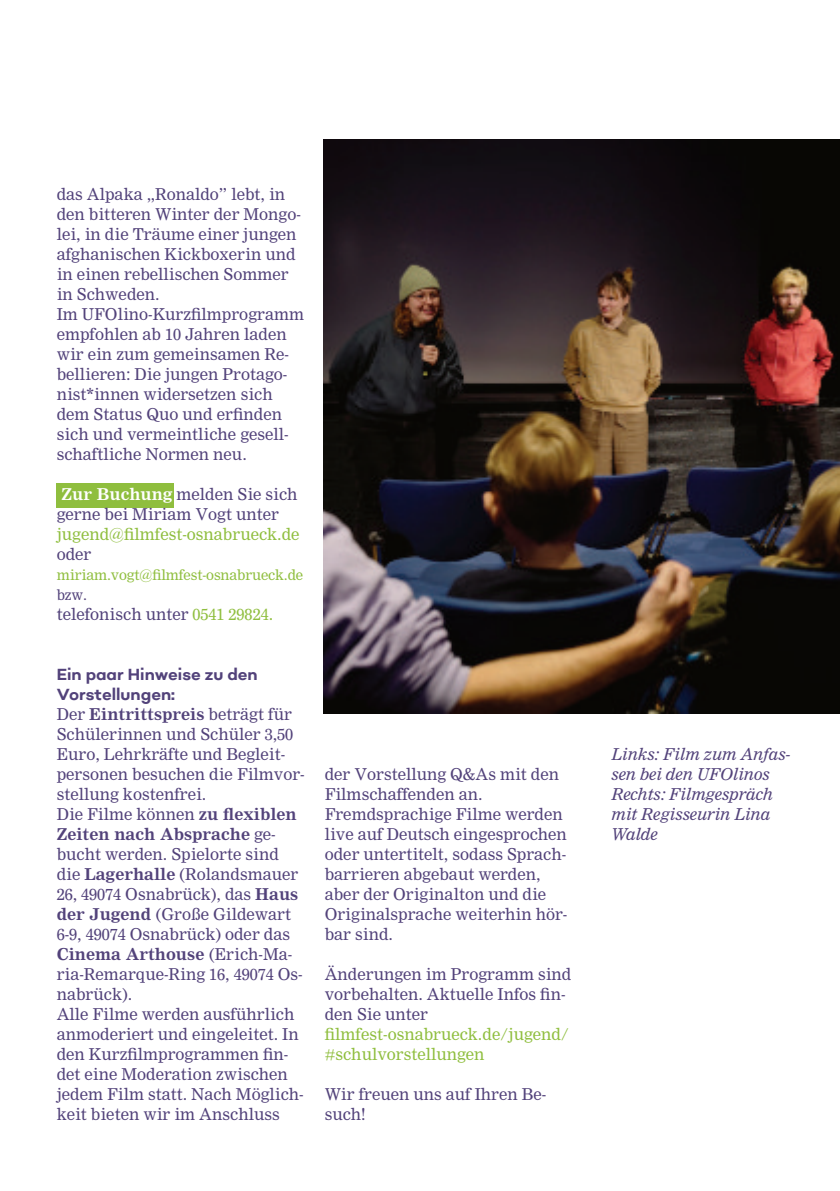
<style>
.page{position:relative;width:840px;height:1191px;background:#fff}
.page>*{position:absolute;margin:0;border:0;box-sizing:border-box;transform-origin:0 0}
.t1{font:16px/20px "Nimrod";color:#52427a}
.t2{font:italic 16px/20px "Nimrod MT Std";color:#52427a}
.t3{font:16px/20px "Nimrod";color:#8fbe3e}
.t4{font:700 16px/20px "Sonny Gothic";color:#52427a}
.t5{font:14px "Nimrod";letter-spacing:-.01em;color:#8fbe3e}
.t6{font:14px "Nimrod";color:#52427a}
.s1{font-weight:700;color:#fff}
.s2{color:#8fbe3e}
.s3{font-weight:700}
</style>
<div class="page">
<div style="left:57px;top:483px;width:117px;height:24px;background:#8fbe3e"></div>
<img style="left:323px;top:139px;width:516px;height:574px">
<p class="t1" style="left:57px;top:185px;width:249px">das Alpaka „Ronaldo” lebt, in den bitteren Winter der Mongo&shy;lei, in die Träume einer jungen afghanischen Kickboxerin und in einen rebellischen Sommer in Schweden.<br>Im UFOlino-Kurzfilmprogramm empfohlen ab 10 Jahren laden wir ein zum gemeinsamen Re&shy;bellieren: Die jungen Protago&shy;nist*innen widersetzen sich dem Status Quo und erfinden sich und vermeintliche gesell&shy;schaftliche Normen neu.</p>
<p class="t1" style="left:57px;top:485px;width:242px"><span class="s1">Zur Buchung</span> melden Sie sich gerne bei Miriam Vogt unter</p>
<p class="t3" style="left:57px;top:525px;width:244px">jugend@filmfest-osnabrueck.de</p>
<p class="t1" style="left:57px;top:545px;width:36px">oder</p>
<p class="t5" style="left:57px;top:569px;width:248px">miriam.vogt@filmfest-osnabrueck.de</p>
<p class="t6" style="left:57px;top:589px;width:32px">bzw.</p>
<p class="t1" style="left:57px;top:605px;width:218px">telefonisch unter <span class="s2">0541 29824.</span></p>
<p class="t4" style="left:57px;top:665px;width:202px">Ein paar Hinweise zu den<br>Vorstellungen:</p>
<p class="t1" style="left:57px;top:705px;width:249px">Der <span class="s3">Eintrittspreis</span> beträgt für<br>Schülerinnen und Schüler 3,50<br>Euro, Lehrkräfte und Begleit&shy;personen besuchen die Filmvor&shy;stellung kostenfrei.<br>Die Filme können <span class="s3">zu flexiblen<br>Zeiten nach Absprache</span> ge&shy;bucht werden. Spielorte sind die <span class="s3">Lagerhalle</span> (Rolandsmauer<br>26, 49074 Osnabrück), das <span class="s3">Haus der Jugend</span> (Große Gildewart<br>6-9, 49074 Osnabrück) oder das<br><span class="s3">Cinema Arthouse</span> (Erich-Ma&shy;ria-Remarque-Ring 16, 49074 Os&shy;nabrück).<br>Alle Filme werden ausführlich anmoderiert und eingeleitet. In den Kurzfilmprogrammen fin&shy;det eine Moderation zwischen jedem Film statt. Nach Möglich&shy;keit bieten wir im Anschluss</p>
<p class="t1" style="left:324px;top:765px;width:244px">der Vorstellung Q&amp;As mit den<br>Filmschaffenden an.<br>Fremdsprachige Filme werden live auf Deutsch eingesprochen oder untertitelt, sodass Sprach&shy;barrieren abgebaut werden, aber der Originalton und die<br>Originalsprache weiterhin hör&shy;bar sind.</p>
<p class="t1" style="left:324px;top:965px;width:248px">Änderungen im Programm sind vorbehalten. Aktuelle Infos fin&shy;den Sie unter</p>
<p class="t3" style="left:324px;top:1025px;width:246px">filmfest-osnabrueck.de/jugend/ #schulvorstellungen</p>
<p class="t1" style="left:324px;top:1085px;width:223px">Wir freuen uns auf Ihren Be&shy;such!</p>
<p class="t2" style="left:611px;top:746px;width:180px">Links: Film zum Anfas&shy;sen bei den UFOlinos<br>Rechts: Filmgespräch mit Regisseurin Lina<br>Walde</p>
</div>
